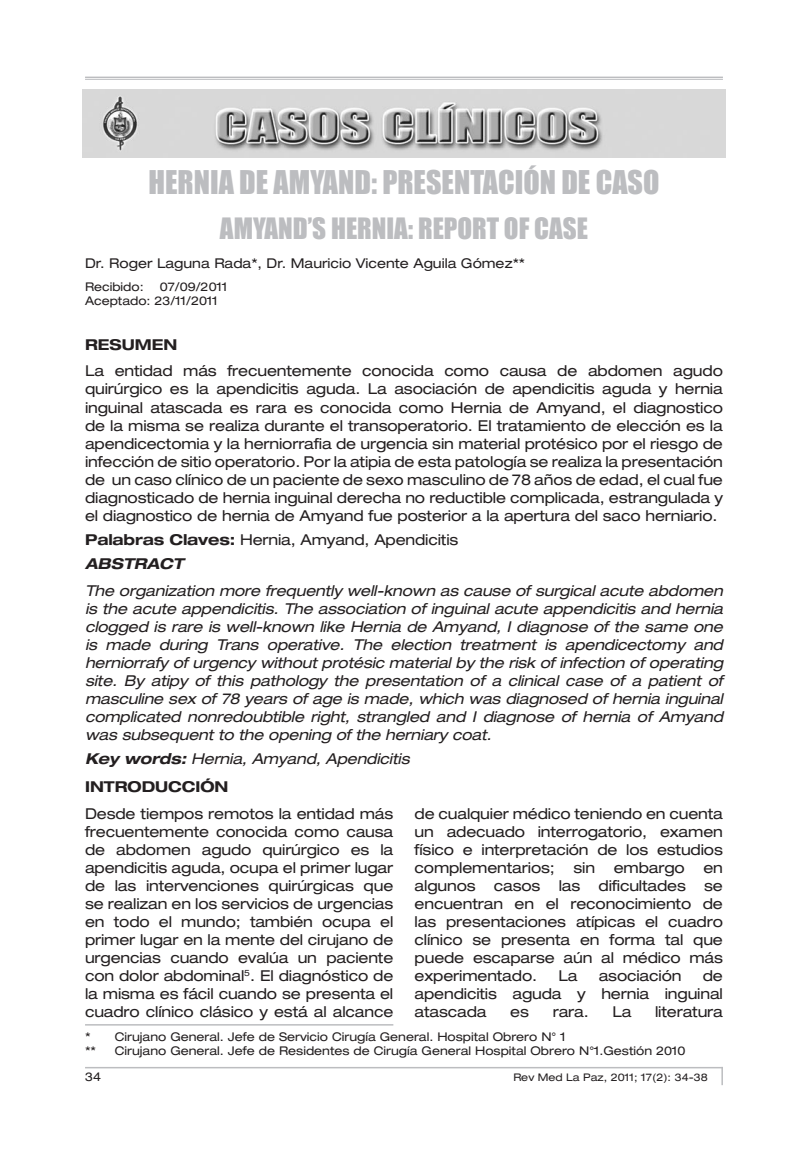
<style>
.page{position:relative;width:808px;height:1149px;background:#fff}
.page>*{position:absolute;margin:0;border:0;box-sizing:border-box;transform-origin:0 0}
.t1{font:30px "Impact";color:#bcbdc0}
.t2{font:27px "Impact";color:#bcbdc0}
.t3{font:expanded 15px/18px "Helvetica Neue";letter-spacing:-.01em;color:#231f20;text-align:justify}
.t4{font:italic expanded 15px/18px "Helvetica Neue";letter-spacing:-.01em;color:#231f20;text-align:justify}
.t5{font:700 expanded 15px "Helvetica Neue";color:#231f20}
.t6{font:expanded 13.5px "Helvetica Neue";color:#231f20}
.t7{font:expanded 12px/14.4px "Helvetica Neue";color:#231f20}
.t8{font:expanded 10.5px "Helvetica Neue";color:#231f20}
.s1{font-weight:700}
.s2{font-weight:700;font-style:italic}
</style>
<div class="page">
<hr style="left:85px;top:77px;width:638px;height:1px;background:#bcbdc0">
<hr style="left:85px;top:79px;width:638px;height:1px;background:#bcbdc0">
<hr style="left:85px;top:1066px;width:638px;height:2px;background:#bcbdc0">
<svg style="left:721px;top:1066px;width:2px;height:18px"></svg>
<img style="left:83px;top:89px;width:642px;height:69px">
<hr style="left:85px;top:1023px;width:308px;height:2px;background:#bcbdc0">
<h1 class="t1" style="left:148px;top:159px;width:512px">HERNIA DE AMYAND: PRESENTACIÓN DE CASO</h1>
<h2 class="t2" style="left:220px;top:207px;width:370px">AMYAND’S HERNIA: REPORT OF CASE</h2>
<p class="t6" style="left:85px;top:255px;width:442px">Dr. Roger Laguna Rada*, Dr. Mauricio Vicente Aguila Gómez**</p>
<p class="t7" style="left:85px;top:279px;width:60px">Recibido:</p>
<p class="t7" style="left:85px;top:279px;width:144px;text-indent:75px">07/09/2011<br>Aceptado: 23/11/2011</p>
<p class="t5" style="left:85px;top:335px;width:94px">RESUMEN</p>
<p class="t3" style="left:85px;top:362px;width:639px">La entidad más frecuentemente conocida como causa de abdomen agudo quirúrgico es la apendicitis aguda. La asociación de apendicitis aguda y hernia inguinal atascada es rara es conocida como Hernia de Amyand, el diagnostico de la misma se realiza durante el transoperatorio. El tratamiento de elección es la apendicectomia y la herniorrafia de urgencia sin material protésico por el riesgo de infección de sitio operatorio. Por la atipia de esta patología se realiza la presentación de un caso clínico de un paciente de sexo masculino de 78 años de edad, el cual fue diagnosticado de hernia inguinal derecha no reductible complicada, estrangulada y el diagnostico de hernia de Amyand fue posterior a la apertura del saco herniario.</p>
<p class="t3" style="left:85px;top:527px;width:375px;line-height:24.3px"><span class="s1">Palabras Claves:</span> Hernia, Amyand, Apendicitis<br><span class="s2">ABSTRACT</span></p>
<p class="t4" style="left:85px;top:581px;width:639px">The organization more frequently well-known as cause of surgical acute abdomen is the acute appendicitis. The association of inguinal acute appendicitis and hernia clogged is rare is well-known like Hernia de Amyand, I diagnose of the same one is made during Trans operative. The election treatment is apendicectomy and herniorrafy of urgency without protésic material by the risk of infection of operating site. By atipy of this pathology the presentation of a clinical case of a patient of masculine sex of 78 years of age is made, which was diagnosed of hernia inguinal complicated nonredoubtible right, strangled and I diagnose of hernia of Amyand was subsequent to the opening of the herniary coat.</p>
<p class="t4" style="left:85px;top:749px;width:326px"><span class="s1">Key words:</span> Hernia, Amyand, Apendicitis</p>
<p class="t5" style="left:85px;top:777px;width:145px">INTRODUCCIÓN</p>
<p class="t3" style="left:85px;top:803px;width:310px">Desde tiempos remotos la entidad más frecuentemente conocida como causa de abdomen agudo quirúrgico es la apendicitis aguda, ocupa el primer lugar de las intervenciones quirúrgicas que se realizan en los servicios de urgencias en todo el mundo; también ocupa el primer lugar en la mente del cirujano de urgencias cuando evalúa un paciente con dolor abdominal<sup>5</sup>. El diagnóstico de la misma es fácil cuando se presenta el cuadro clínico clásico y está al alcance</p>
<p class="t3" style="left:415px;top:804px;width:310px">de cualquier médico teniendo en cuenta un adecuado interrogatorio, examen físico e interpretación de los estudios complementarios; sin embargo en algunos casos las dificultades se encuentran en el reconocimiento de las presentaciones atípicas el cuadro clínico se presenta en forma tal que puede escaparse aún al médico más experimentado.</p>
<p class="t3" style="left:558px;top:966px;width:21px">La</p>
<p class="t3" style="left:599px;top:966px;width:84px">asociación</p>
<p class="t3" style="left:415px;top:966px;width:310px;text-indent:288px">de apendicitis aguda y hernia inguinal atascada</p>
<p class="t3" style="left:510px;top:1002px;width:20px">es</p>
<p class="t3" style="left:553px;top:1002px;width:38px">rara.</p>
<p class="t3" style="left:612px;top:1002px;width:21px">La</p>
<p class="t3" style="left:655px;top:1002px;width:69px">literatura</p>
<p class="t7" style="left:85px;top:1028px;width:482px">* Cirujano General. Jefe de Servicio Cirugía General. Hospital Obrero N° 1 **</p>
<p class="t7" style="left:115px;top:1043px;width:572px">Cirujano General. Jefe de Residentes de Cirugía General Hospital Obrero N°1.Gestión 2010</p>
<p class="t7" style="left:85px;top:1068px;width:18px">34</p>
<p class="t8" style="left:513px;top:1070px;width:196px">Rev Med La Paz, 2011; 17(2): 34-38</p>
</div>
